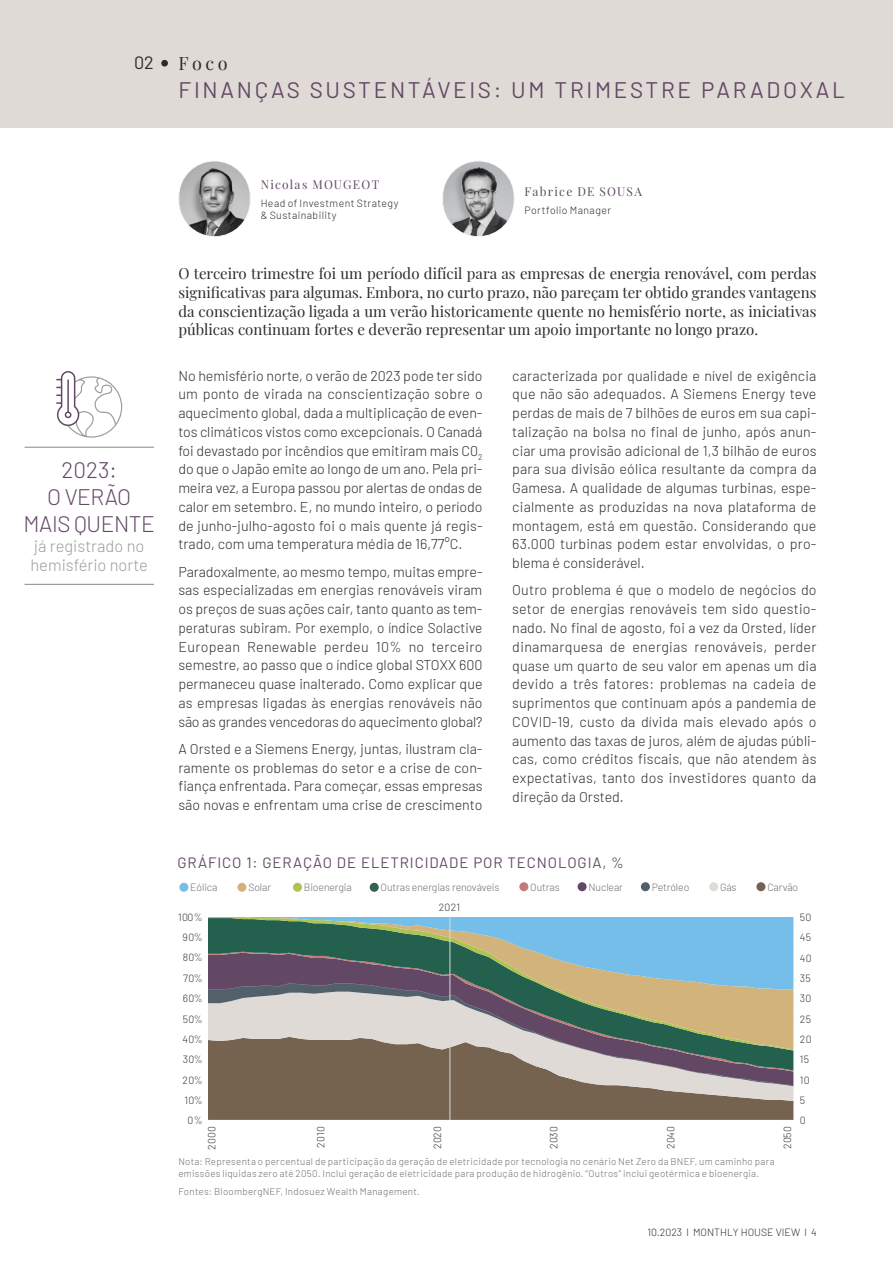
<style>
.page{position:relative;width:893px;height:1263px;background:#fff}
.page>*{position:absolute;margin:0;border:0;box-sizing:border-box;transform-origin:0 0}
.t1{font:22.5px "Barlow";letter-spacing:.12em;color:#624865}
.t2{font:300 22.5px/27px "Barlow";letter-spacing:-.02em;color:#624865;text-align:center}
.t3{font:18px "Playfair Display";color:#2a2c30}
.t4{font:18px "Barlow";color:#2a2c30}
.t5{font:300 16.5px/19.5px "Barlow";color:#9d9d9c}
.t6{font:15px/18.8px "Playfair Display";color:#2a2c30;text-align:justify}
.t7{font:15px "Barlow";letter-spacing:.06em;color:#624865}
.t8{font:300 14.25px/18.8px "Barlow";color:#2a2c30;text-align:justify}
.t9{font:12px "Playfair Display";letter-spacing:.1em;color:#624865}
.t10{font:300 10.5px "Barlow";letter-spacing:.025em;color:#343434}
.t11{font:300 10.5px "Barlow";letter-spacing:-.01em;color:#706f6f}
.t12{font:300 10.5px/12px "Barlow";letter-spacing:.035em;color:#2a2c30}
.t13{font:300 10.5px "Barlow";color:#2a2c30}
.t14{font:300 9.75px/12px "Barlow";letter-spacing:.03em;color:#706f6f}
</style>
<div class="page">
<div style="left:0;top:0;width:893px;height:128px;background:#dfdad5"></div>
<div style="left:161px;top:60px;width:7px;height:7px;background:#2a2c30;border-radius:50%"></div>
<img style="left:179px;top:161px;width:71px;height:76px;border-radius:36px">
<div style="left:178px;top:161px;width:73px;height:76px;border:1px solid #fff;border-radius:36px"></div>
<img style="left:443px;top:161px;width:71px;height:76px;border-radius:36px">
<div style="left:442px;top:161px;width:72px;height:76px;border:1px solid #fff;border-radius:36px"></div>
<div style="left:208px;top:1101px;width:585px;height:19px;background:#75634f"></div>
<svg style="left:208px;top:1086px;width:585px;height:15px;background:#857664"></svg>
<svg style="left:208px;top:1071px;width:585px;height:14px;background:#918277"></svg>
<svg style="left:208px;top:1050px;width:585px;height:20px;background:#7e766c"></svg>
<svg style="left:208px;top:989px;width:585px;height:60px;background:#a7a393"></svg>
<svg style="left:208px;top:917px;width:585px;height:72px;background:#6b929c"></svg>
<hr style="left:450px;top:917px;width:1px;height:203px;background:#dad9d9">
<div style="left:179px;top:883px;width:9px;height:9px;background:#76beea;border-radius:50%"></div>
<div style="left:237px;top:883px;width:9px;height:9px;background:#d3b37c;border-radius:50%"></div>
<div style="left:293px;top:883px;width:9px;height:9px;background:#aec452;border-radius:50%"></div>
<div style="left:370px;top:883px;width:9px;height:9px;background:#34624d;border-radius:50%"></div>
<div style="left:519px;top:882px;width:9px;height:9px;background:#c27a7a;border-radius:50%"></div>
<div style="left:578px;top:882px;width:9px;height:9px;background:#624865;border-radius:50%"></div>
<div style="left:641px;top:882px;width:9px;height:9px;background:#51606a;border-radius:50%"></div>
<div style="left:709px;top:882px;width:9px;height:9px;background:#dedcd7;border-radius:50%"></div>
<div style="left:756px;top:882px;width:9px;height:9px;background:#75634f;border-radius:50%"></div>
<hr style="left:25px;top:447px;width:129px;height:1px;background:#9d9d9c">
<hr style="left:25px;top:584px;width:129px;height:1px;background:#9d9d9c">
<svg style="left:56px;top:371px;width:67px;height:67px"></svg>
<hr style="left:67px;top:380px;width:2px;height:32px;background:#624865">
<p class="t4" style="left:134px;top:50px;width:21px">02</p>
<p class="t3" style="left:179px;top:49px;width:51px">Foco</p>
<h1 class="t1" style="left:179px;top:74px;width:668px">FINANÇAS SUSTENTÁVEIS: UM TRIMESTRE PARADOXAL</h1>
<p class="t9" style="left:261px;top:175px;width:120px">Nicolas MOUGEOT</p>
<p class="t12" style="left:261px;top:196px;width:139px">Head of Investment Strategy &amp; Sustainability</p>
<p class="t9" style="left:524px;top:182px;width:119px">Fabrice DE SOUSA</p>
<p class="t12" style="left:524px;top:204px;width:88px">Portfolio Manager</p>
<h1 class="t2" style="left:24px;top:455px;width:133px">2023:<br>O VERÃO<br>MAIS QUENTE</h1>
<p class="t5" style="left:31px;top:535px;width:119px">já registrado no hemisfério norte</p>
<p class="t6" style="left:178px;top:263px;width:640px">O terceiro trimestre foi um período difícil para as empresas de energia renovável, com perdas significativas para algumas. Embora, no curto prazo, não pareçam ter obtido grandes vantagens da conscientização ligada a um verão historicamente quente no hemisfério norte, as iniciativas públicas continuam fortes e deverão representar um apoio importante no longo prazo.</p>
<p class="t8" style="left:178px;top:365px;width:306px">No hemisfério norte, o verão de 2023 pode ter sido um ponto de virada na conscientização sobre o aquecimento global, dada a multiplicação de even&shy;tos climáticos vistos como excepcionais. O Canadá foi devastado por incêndios que emitiram mais C0<sub>2 </sub>do que o Japão emite ao longo de um ano. Pela pri&shy;meira vez, a Europa passou por alertas de ondas de calor em setembro. E, no mundo inteiro, o período de junho-julho-agosto foi o mais quente já regis&shy;trado, com uma temperatura média de 16,77°C.</p>
<p class="t8" style="left:178px;top:561px;width:306px">Paradoxalmente, ao mesmo tempo, muitas empre&shy;sas especializadas em energias renováveis viram os preços de suas ações cair, tanto quanto as tem&shy;peraturas subiram. Por exemplo, o índice Solactive European Renewable perdeu 10% no terceiro semestre, ao passo que o índice global STOXX 600 permaneceu quase inalterado. Como explicar que as empresas ligadas às energias renováveis não são as grandes vencedoras do aquecimento global?</p>
<p class="t8" style="left:178px;top:738px;width:306px">A Orsted e a Siemens Energy, juntas, ilustram cla&shy;ramente os problemas do setor e a crise de con&shy;fiança enfrentada. Para começar, essas empresas são novas e enfrentam uma crise de crescimento</p>
<p class="t8" style="left:512px;top:365px;width:306px">caracterizada por qualidade e nível de exigência que não são adequados. A Siemens Energy teve perdas de mais de 7 bilhões de euros em sua capi&shy;talização na bolsa no final de junho, após anun&shy;ciar uma provisão adicional de 1,3 bilhão de euros para sua divisão eólica resultante da compra da Gamesa. A qualidade de algumas turbinas, espe&shy;cialmente as produzidas na nova plataforma de montagem, está em questão. Considerando que 63.000 turbinas podem estar envolvidas, o pro&shy;blema é considerável.</p>
<p class="t8" style="left:512px;top:580px;width:306px">Outro problema é que o modelo de negócios do setor de energias renováveis tem sido questio&shy;nado. No final de agosto, foi a vez da Orsted, líder dinamarquesa de energias renováveis, perder quase um quarto de seu valor em apenas um dia devido a três fatores: problemas na cadeia de suprimentos que continuam após a pandemia de COVID-19, custo da dívida mais elevado após o aumento das taxas de juros, além de ajudas públi&shy;cas, como créditos fiscais, que não atendem às expectativas, tanto dos investidores quanto da direção da Orsted.</p>
<p class="t7" style="left:177px;top:852px;width:448px">GRÁFICO 1: GERAÇÃO DE ELETRICIDADE POR TECNOLOGIA, %</p>
<p class="t11" style="left:190px;top:880px;width:29px">Eólica</p>
<p class="t11" style="left:248px;top:880px;width:24px">Solar</p>
<p class="t11" style="left:304px;top:880px;width:49px">Bioenergia</p>
<p class="t11" style="left:381px;top:880px;width:120px">Outras energias renováveis</p>
<p class="t11" style="left:530px;top:880px;width:31px">Outras</p>
<p class="t11" style="left:588px;top:880px;width:36px">Nuclear</p>
<p class="t11" style="left:652px;top:880px;width:39px">Petróleo</p>
<p class="t11" style="left:720px;top:880px;width:18px">Gás</p>
<p class="t11" style="left:767px;top:880px;width:32px">Carvão</p>
<p class="t10" style="left:439px;top:899px;width:23px">2021</p>
<p class="t10" style="left:178px;top:909px;width:26px">100%</p>
<p class="t10" style="left:800px;top:909px;width:13px">50</p>
<p class="t10" style="left:183px;top:930px;width:22px">90%</p>
<p class="t10" style="left:800px;top:930px;width:13px">45</p>
<p class="t10" style="left:183px;top:950px;width:22px">80%</p>
<p class="t10" style="left:800px;top:950px;width:13px">40</p>
<p class="t10" style="left:183px;top:970px;width:21px">70%</p>
<p class="t10" style="left:800px;top:970px;width:12px">35</p>
<p class="t10" style="left:183px;top:991px;width:21px">60%</p>
<p class="t10" style="left:800px;top:991px;width:13px">30</p>
<p class="t10" style="left:183px;top:1011px;width:21px">50%</p>
<p class="t10" style="left:800px;top:1011px;width:13px">25</p>
<p class="t10" style="left:182px;top:1031px;width:22px">40%</p>
<p class="t10" style="left:800px;top:1031px;width:13px">20</p>
<p class="t10" style="left:183px;top:1052px;width:21px">30%</p>
<p class="t10" style="left:800px;top:1052px;width:11px">15</p>
<p class="t10" style="left:183px;top:1072px;width:22px">20%</p>
<p class="t10" style="left:800px;top:1072px;width:11px">10</p>
<p class="t10" style="left:184px;top:1092px;width:20px">10%</p>
<p class="t10" style="left:800px;top:1093px;width:7px">5</p>
<p class="t10" style="left:188px;top:1113px;width:17px">0%</p>
<p class="t10" style="left:800px;top:1113px;width:7px">0</p>
<p class="t10" style="left:204px;top:1149px;width:25px;rotate:-90deg">2000</p>
<p class="t10" style="left:313px;top:1147px;width:23px;rotate:-90deg">2010</p>
<p class="t10" style="left:430px;top:1149px;width:24px;rotate:-90deg">2020</p>
<p class="t10" style="left:546px;top:1149px;width:24px;rotate:-90deg">2030</p>
<p class="t10" style="left:663px;top:1149px;width:25px;rotate:-90deg">2040</p>
<p class="t10" style="left:780px;top:1149px;width:24px;rotate:-90deg">2050</p>
<p class="t14" style="left:178px;top:1155px;width:598px">Nota: Representa o percentual de participação da geração de eletricidade por tecnologia no cenário Net Zero da BNEF, um caminho para emissões líquidas zero até 2050. Inclui geração de eletricidade para produção de hidrogênio. “Outros” inclui geotérmica e bioenergia.</p>
<p class="t14" style="left:178px;top:1185px;width:243px">Fontes: BloombergNEF, Indosuez Wealth Management.</p>
<p class="t13" style="left:647px;top:1225px;width:171px">10.2023 l MONTHLY HOUSE VIEW l 4</p>
</div>
